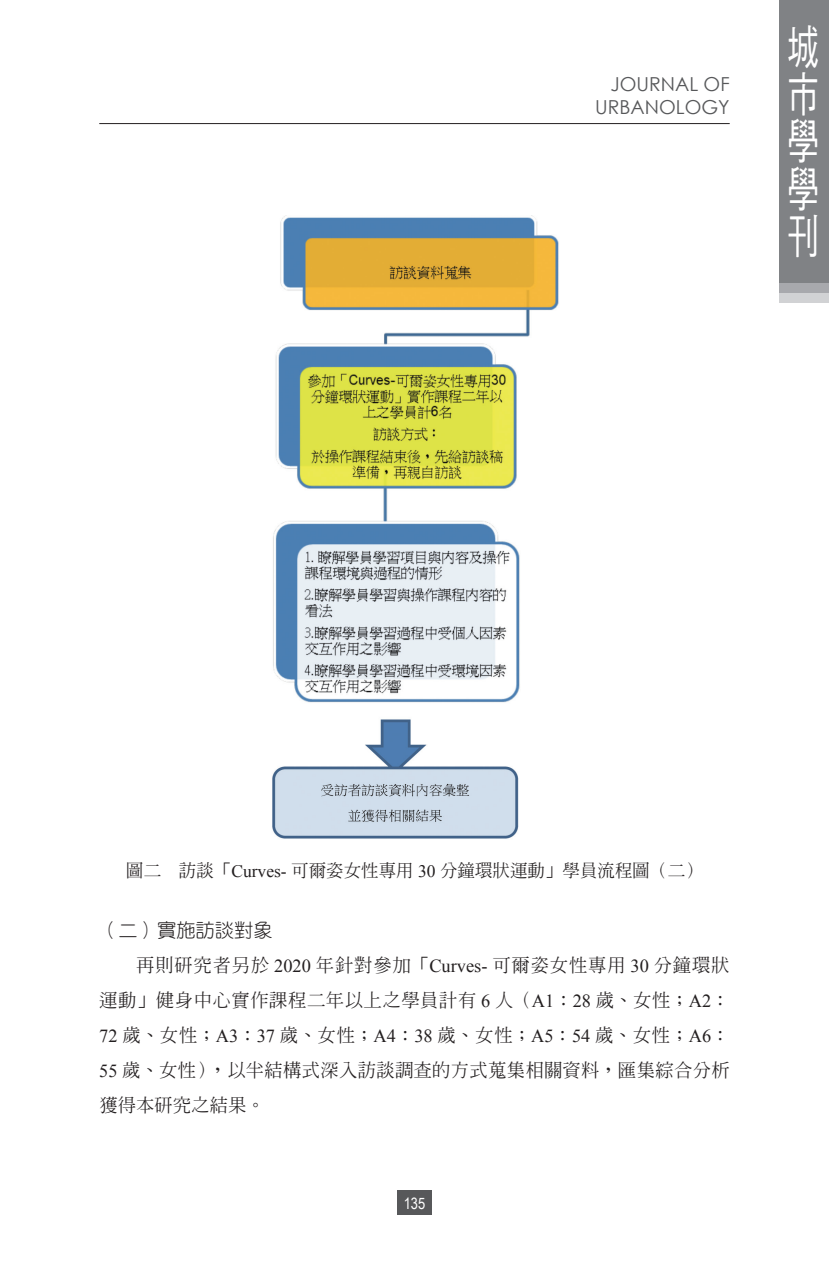
<style>
.page{position:relative;width:829px;height:1265px;background:#fff}
.page>*{position:absolute;margin:0;border:0;box-sizing:border-box;transform-origin:0 0}
.t1{font:47.25px/47.2px "DF Hei Std W5";color:#fff;text-align:justify;scale:.67 1}
.t2{font:19.25px/22.8px "Century Gothic";color:#57585a;text-align:right}
.t3{font:19.25px "DF Yuan Std W3";color:#231f20}
.t4{font:500 18.38px/35.2px "AR Ming B5";letter-spacing:.015em;color:#231f20;text-align:justify}
.t5{font:500 17.5px "AR Ming B5";color:#231f20}
.t6{font:15.75px "Arial Narrow";color:#fff}
.s1{font-family:"Times New Roman";font-weight:400}
</style>
<div class="page">
<hr style="left:99px;top:123px;width:630px;height:1px;background:#231f20">
<div style="left:397px;top:1191px;width:35px;height:24px;background:#57585a"></div>
<div style="left:779px;top:20px;width:49px;height:283px;background:#d1d2d4"></div>
<div style="left:779px;top:10px;width:49px;height:283px;background:#a8a9ad"></div>
<div style="left:779px;top:0;width:49px;height:283px;background:#808285"></div>
<img style="left:272px;top:216px;width:287px;height:623px">
<p class="t2" style="left:595px;top:72px;width:136px">JOURNAL OF<br>URBANOLOGY</p>
<h1 class="t1" style="left:787px;top:23px;width:47px">城市學學刊</h1>
<p class="t5" style="left:126px;top:862px;width:578px">圖二 訪談「<span class="s1">Curves-</span> 可爾姿女性專用 <span class="s1">30</span> 分鐘環狀運動」學員流程圖（二）</p>
<p class="t3" style="left:99px;top:920px;width:175px">（二）實施訪談對象</p>
<p class="t4" style="left:99px;top:947px;width:632px;text-indent:37px">再則研究者另於 <span class="s1">2020</span> 年針對參加「<span class="s1">Curves-</span> 可爾姿女性專用 <span class="s1">30</span> 分鐘環狀運動」健身中心實作課程二年以上之學員計有 <span class="s1">6</span> 人（<span class="s1">A1</span>：<span class="s1">28</span> 歲、女性；<span class="s1">A2</span>：<span class="s1">72</span> 歲、女性；<span class="s1">A3</span>：<span class="s1">37</span> 歲、女性；<span class="s1">A4</span>：<span class="s1">38</span> 歲、女性；<span class="s1">A5</span>：<span class="s1">54</span> 歲、女性；<span class="s1">A6</span>：<span class="s1">55</span> 歲、女性），以半結構式深入訪談調查的方式蒐集相關資料，匯集綜合分析獲得本研究之結果。</p>
<p class="t6" style="left:403px;top:1191px;width:23px">135</p>
</div>
